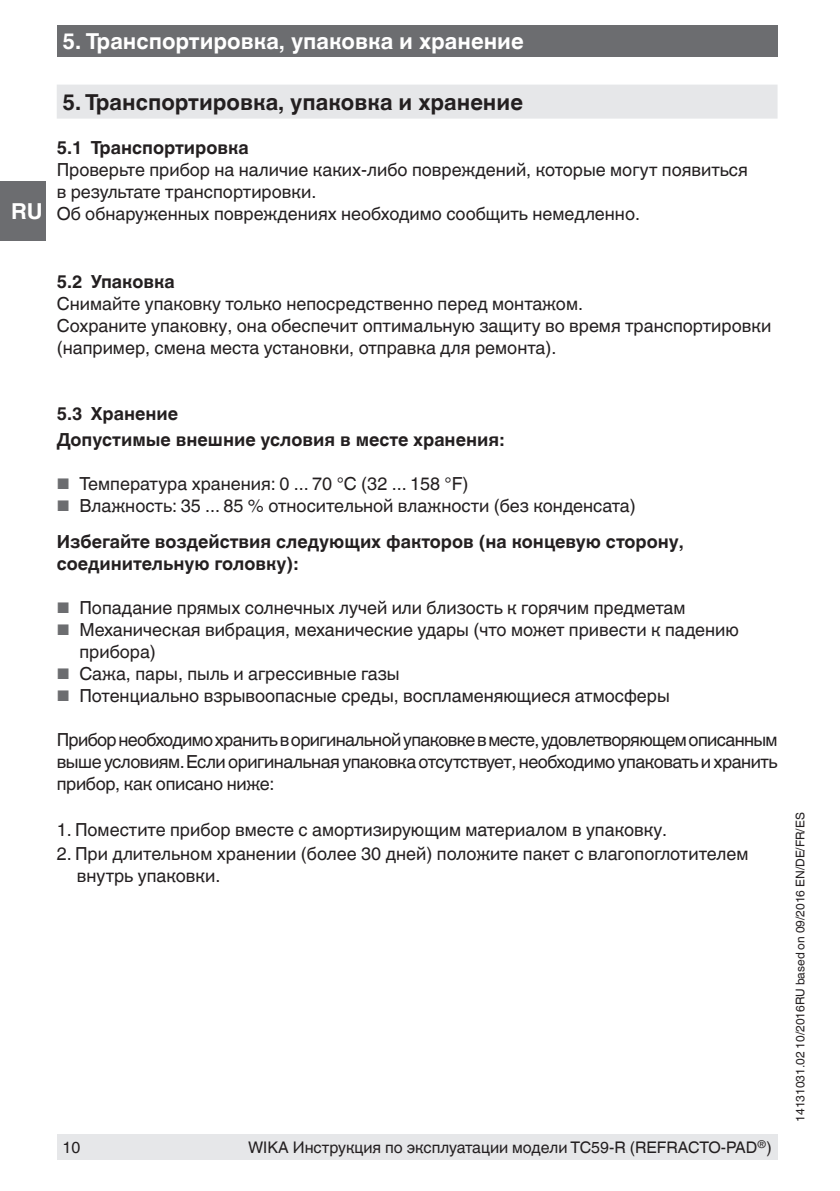
<style>
.page{position:relative;width:840px;height:1191px;background:#fff}
.page>*{position:absolute;margin:0;border:0;box-sizing:border-box;transform-origin:0 0}
.t1{font:700 22px "Helvetica World";color:#fff}
.t2{font:700 22px "Helvetica World";color:#231f20}
.t3{font:18px/22px "Helvetica World";color:#231f20}
.t4{font:700 18px/26px "Helvetica World";color:#231f20}
.t5{font:16px "Helvetica World";color:#231f20}
.t6{font:12px "Helvetica World";color:#231f20}
.s1{font-size:15.4px;color:#6c6d70}
.s2{font-weight:400;font-size:15.4px;color:#6c6d70}
.s3{font-weight:400}
</style>
<div class="page">
<div style="left:57px;top:26px;width:720px;height:31px;background:#6c6d70"></div>
<div style="left:0;top:181px;width:45px;height:60px;background:#6c6d70"></div>
<div style="left:57px;top:1134px;width:720px;height:25px;background:#e6e7e9"></div>
<div style="left:57px;top:85px;width:720px;height:34px;background:#e6e7e9"></div>
<p class="t1" style="left:11px;top:199px;width:33px">RU</p>
<p class="t1" style="left:62px;top:29px;width:462px">5. Транспортировка, упаковка и хранение</p>
<p class="t2" style="left:62px;top:90px;width:462px">5. Транспортировка, упаковка и хранение</p>
<p class="t4" style="left:57px;top:135px;width:193px">5.1 Транспортировка</p>
<p class="t3" style="left:57px;top:159px;width:692px">Проверьте прибор на наличие каких-либо повреждений, которые могут появиться в результате транспортировки.<br>Об обнаруженных повреждениях необходимо сообщить немедленно.</p>
<p class="t4" style="left:57px;top:269px;width:119px">5.2 Упаковка</p>
<p class="t3" style="left:57px;top:293px;width:715px">Снимайте упаковку только непосредственно перед монтажом.<br>Сохраните упаковку, она обеспечит оптимальную защиту во время транспортировки (например, смена места установки, отправка для ремонта).</p>
<p class="t4" style="left:57px;top:401px;width:449px">5.3 Хранение<br>Допустимые внешние условия в месте хранения:</p>
<p class="t3" style="left:57px;top:473px;width:413px"><span class="s1">■</span> Температура хранения: 0 ... 70 °C (32 ... 158 °F)</p>
<p class="t4" style="left:57px;top:488px;width:628px;line-height:36px"><span class="s2">■</span> <span class="s3">Влажность: 35 ... 85 % относительной влажности (без конденсата)<br></span>Избегайте воздействия следующих факторов (на концевую сторону,</p>
<p class="t4" style="left:57px;top:551px;width:243px">соединительную головку):</p>
<p class="t3" style="left:57px;top:597px;width:630px"><span class="s1">■</span> Попадание прямых солнечных лучей или близость к горячим предметам</p>
<p class="t3" style="left:79px;top:619px;width:660px;text-indent:-23px"><span class="s1">■</span> Механическая вибрация, механические удары (что может привести к падению прибора)</p>
<p class="t3" style="left:57px;top:663px;width:344px"><span class="s1">■</span> Сажа, пары, пыль и агрессивные газы</p>
<p class="t3" style="left:57px;top:685px;width:614px"><span class="s1">■</span> Потенциально взрывоопасные среды, воспламеняющиеся атмосферы</p>
<p class="t3" style="left:57px;top:729px;width:722px;text-align:justify">Прибор необходимо хранить в оригинальной упаковке в месте, удовлетворяющем описанным выше условиям. Если оригинальная упаковка отсутствует, необходимо упаковать и хранить прибор, как описано ниже:</p>
<p class="t3" style="left:57px;top:819px;width:611px">1. Поместите прибор вместе с амортизирующим материалом в упаковку.</p>
<p class="t3" style="left:77px;top:843px;width:673px;text-indent:-20px">2. При длительном хранении (более 30 дней) положите пакет с влагопоглотителем внутрь упаковки.</p>
<p class="t5" style="left:62px;top:1137px;width:19px">10</p>
<p class="t5" style="left:248px;top:1137px;width:525px">WIKA Инструкция по эксплуатации модели TC59-R (REFRACTO-PAD<sup>®</sup>)</p>
<p class="t6" style="left:792px;top:1121px;width:311px;rotate:-90deg">14131031.02 10/2016RU based on 09/2016 EN/DE/FR/ES</p>
</div>
